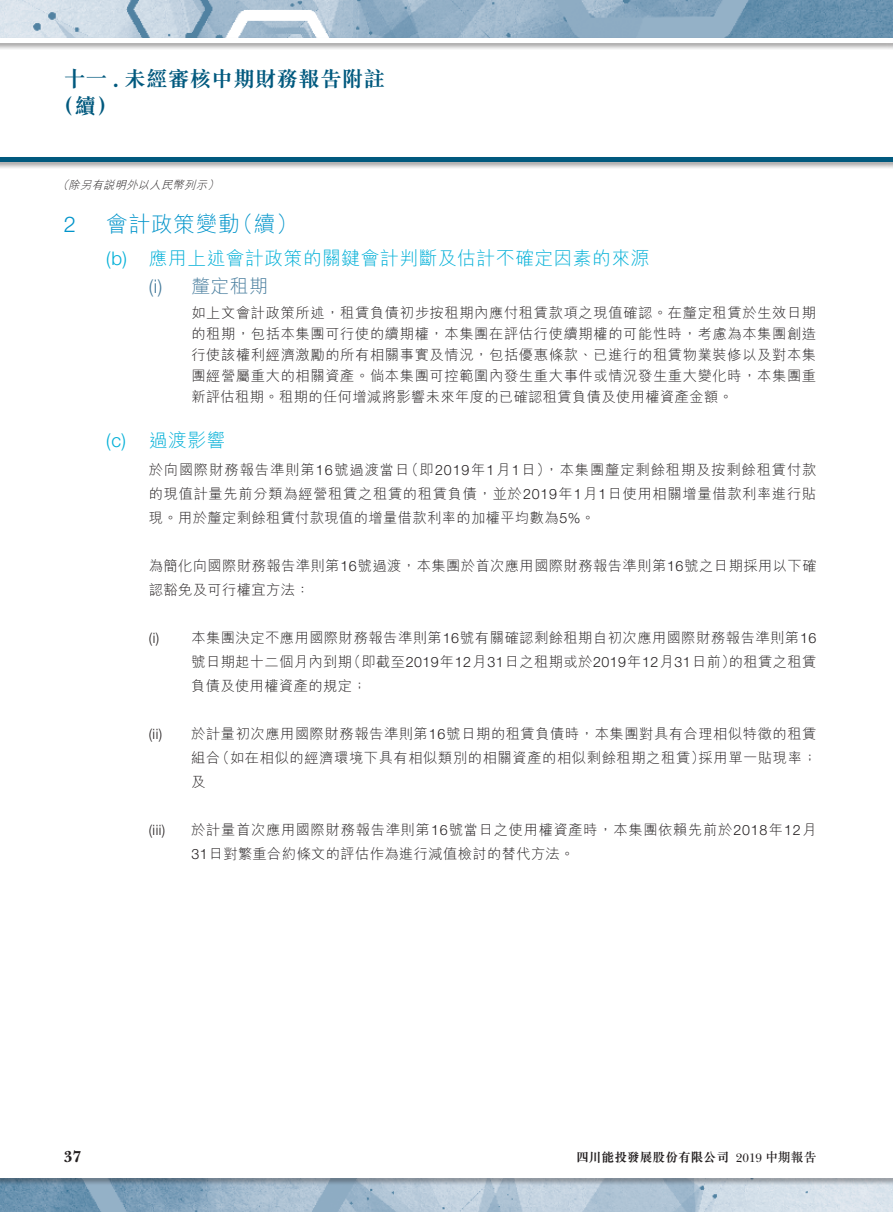
<style>
.page{position:relative;width:893px;height:1212px;background:#fff}
.page>*{position:absolute;margin:0;border:0;box-sizing:border-box;transform-origin:0 0}
.t1{font:700 21.75px/26.1px "M Sung HK";color:#00597e}
.t2{font:300 21.75px "M Hei HK";letter-spacing:.03em;color:#0094ca}
.t3{font:300 21.75px "Helvetica Neue LT Std";color:#0094ca}
.t4{font:300 18.75px "M Hei HK";letter-spacing:.03em;color:#00afd7}
.t5{font:300 18.75px "Helvetica Neue LT Std";color:#00afd7}
.t6{font:300 18.75px "M Hei HK";color:#457b9c}
.t7{font:300 18.75px "Helvetica Neue LT Std";color:#457b9c}
.t8{font:700 16.5px "New Baskerville Std";color:#231f20}
.t9{font:300 14.25px/24px "M Hei HK";letter-spacing:.035em;color:#231f20}
.t10{font:300 14.25px "M Hei HK";letter-spacing:.065em;color:#231f20}
.t11{font:300 14.25px "Helvetica Neue LT Std";color:#231f20}
.t12{font:700 12.75px "M Sung HK";color:#231f20}
.t13{font:12.75px "New Baskerville Std";color:#231f20}
.t14{font:italic 300 11.25px "M Hei HK";color:#231f20}
.s1{font-family:"New Baskerville Std"}
.s2{font-family:"Helvetica Neue LT Std"}
.s3{font-family:"M Sung HK";font-weight:500}
</style>
<div class="page">
<div style="left:0;top:156px;width:893px;height:13px;background:#231f20;opacity:.5"></div>
<div style="left:0;top:157px;width:893px;height:5px;background:#00597e"></div>
<img style="left:0;top:0;width:893px;height:37px">
<img style="left:0;top:1185px;width:893px;height:27px">
<svg style="left:891px;top:156px;width:2px;height:13px"></svg>
<div style="left:0;top:37px;width:893px;height:13px;background:#231f20;opacity:.5"></div>
<div style="left:0;top:38px;width:893px;height:5px;background:#fff"></div>
<svg style="left:891px;top:37px;width:2px;height:13px"></svg>
<div style="left:0;top:1172px;width:893px;height:13px;background:#231f20;opacity:.5"></div>
<hr style="left:0;top:1174px;width:893px;height:4px;background:#fff">
<svg style="left:891px;top:1172px;width:2px;height:13px"></svg>
<h1 class="t1" style="left:53px;top:65px;width:334px;text-indent:11px">十一 <span class="s1">.</span> 未經審核中期財務報告附註（續(</h1>
<p class="t14" style="left:57px;top:177px;width:17px">（</p>
<p class="t14" style="left:207px;top:177px;width:17px">(</p>
<p class="t14" style="left:69px;top:177px;width:144px">除另有說明外以人民幣列示</p>
<h1 class="t3" style="left:64px;top:211px;width:14px">2</h1>
<h1 class="t2" style="left:232px;top:209px;width:68px">（續(</h1>
<h1 class="t2" style="left:106px;top:209px;width:135px">會計政策變動</h1>
<h2 class="t5" style="left:106px;top:246px;width:22px">b( )</h2>
<h2 class="t5" style="left:106px;top:429px;width:21px">c( )</h2>
<h2 class="t4" style="left:149px;top:244px;width:502px">應用上述會計政策的關鍵會計判斷及估計不確定因素的來源</h2>
<h2 class="t7" style="left:149px;top:275px;width:15px">) i(</h2>
<h2 class="t6" style="left:191px;top:273px;width:78px">釐定租期</h2>
<p class="t9" style="left:191px;top:302px;width:626px;line-height:21px;text-align:justify">如上文會計政策所述，租賃負債初步按租期內應付租賃款項之現值確認。在釐定租賃於生效日期的租期，包括本集團可行使的續期權，本集團在評估行使續期權的可能性時，考慮為本集團創造行使該權利經濟激勵的所有相關事實及情況，包括優惠條款、已進行的租賃物業裝修以及對本集團經營屬重大的相關資產。倘本集團可控範圍內發生重大事件或情況發生重大變化時，本集團重新評估租期。租期的任何增減將影響未來年度的已確認租賃負債及使用權資產金額。</p>
<h2 class="t4" style="left:149px;top:427px;width:78px">過渡影響</h2>
<p class="t10" style="left:404px;top:460px;width:414px">（即<span class="s2">2019</span>年<span class="s2">1</span>月<span class="s2">1</span>日 ，） 本集團釐定剩餘租期及按剩餘租賃付款</p>
<p class="t9" style="left:149px;top:458px;width:669px">於向國際財務報告準則第<span class="s2">16</span>號過渡當日<br>的現值計量先前分類為經營租賃之租賃的租賃負債，並於<span class="s2">2019</span>年<span class="s2">1</span>月<span class="s2">1</span>日使用相關增量借款利率進行貼現。用於釐定剩餘租賃付款現值的增量借款利率的加權平均數為<span class="s2">5%</span>。</p>
<p class="t9" style="left:149px;top:553px;width:669px">為簡化向國際財務報告準則第<span class="s2">16</span>號過渡，本集團於首次應用國際財務報告準則第<span class="s2">16</span>號之日期採用以下確認豁免及可行權宜方法：</p>
<p class="t9" style="left:191px;top:625px;width:627px">本集團決定不應用國際財務報告準則第<span class="s2">16</span>號有關確認剩餘租期自初次應用國際財務報告準則第<span class="s2">16</span></p>
<p class="t11" style="left:149px;top:629px;width:12px">) i(</p>
<p class="t11" style="left:149px;top:725px;width:15px">i i( )</p>
<p class="t11" style="left:149px;top:821px;width:18px">(iii)</p>
<p class="t9" style="left:347px;top:649px;width:390px">（即截至<span class="s2">2019</span>年<span class="s2">12</span>月<span class="s2">31</span>日之租期或於<span class="s2">2019</span>年<span class="s2">12</span>月<span class="s2">31</span>日前）</p>
<p class="t9" style="left:191px;top:649px;width:177px">號日期起十二個月內到期負債及使用權資產的規定;</p>
<p class="t9" style="left:191px;top:721px;width:627px">於計量初次應用國際財務報告準則第<span class="s2">16</span>號日期的租賃負債時，本集團對具有合理相似特徵的租賃</p>
<p class="t9" style="left:729px;top:649px;width:89px">的租賃之租賃</p>
<p class="t9" style="left:215px;top:745px;width:491px">（如在相似的經濟環境下具有相似類別的相關資產的相似剩餘租期之租賃）</p>
<p class="t9" style="left:191px;top:745px;width:31px">組合及</p>
<p class="t9" style="left:191px;top:817px;width:627px">於計量首次應用國際財務報告準則第<span class="s2">16</span>號當日之使用權資產時，本集團依賴先前於<span class="s2">2018</span>年<span class="s2">12</span>月</p>
<p class="t9" style="left:699px;top:745px;width:120px">採用單一貼現率;</p>
<p class="t9" style="left:191px;top:841px;width:385px"><span class="s2">31</span>日對繁重合約條文的評估作為進行減值檢討的替代方法。</p>
<p class="t8" style="left:64px;top:1147px;width:19px">37</p>
<p class="t12" style="left:576px;top:1148px;width:154px">四川能投發展股份有限公司</p>
<p class="t13" style="left:736px;top:1150px;width:82px">2019 <span class="s3">中期報告</span></p>
</div>
